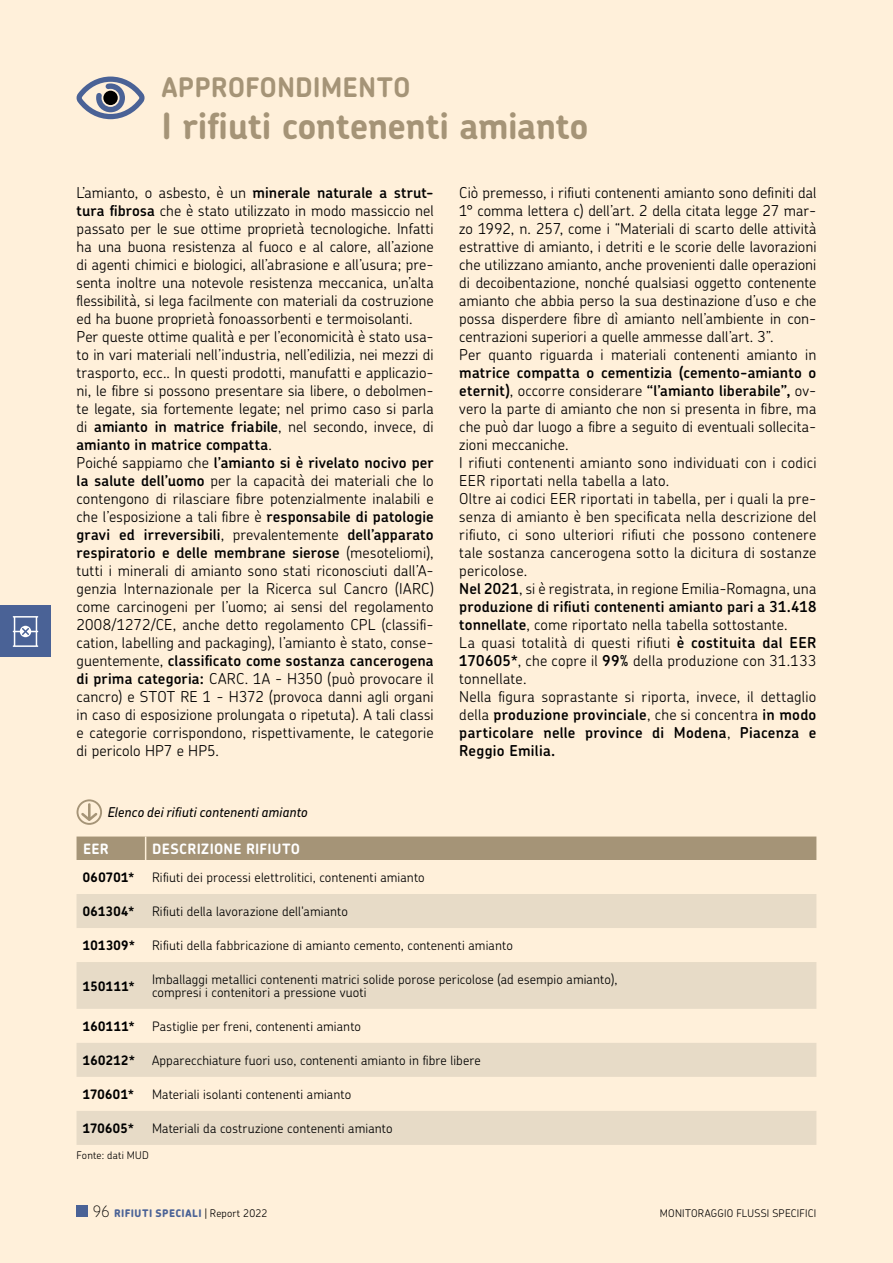
<style>
.page{position:relative;width:893px;height:1263px;background:#fff0da}
.page>*{position:absolute;margin:0;border:0;box-sizing:border-box;transform-origin:0 0}
.t1{font:700 36px "Chevin Pro";letter-spacing:-.01em;color:#a59477}
.t2{font:700 27px "Chevin Pro";letter-spacing:.005em;color:#a59477}
.Testo{font:300 15px/18px "Chevin Pro";letter-spacing:.01em;color:#000;text-align:justify}
.Testo-2{font:600 15px/18px "Chevin Pro";letter-spacing:.02em;color:#000;text-align:justify}
.Tabella{font:700 14.25px "Chevin Pro";letter-spacing:.03em;color:#fff}
.Didascalia{font:italic 500 13.5px "Chevin Pro";letter-spacing:.01em;color:#000}
.Tabella-2{font:300 13.05px "Chevin Pro";letter-spacing:.01em;color:#000}
.Tabella-3{font:700 13.05px "Chevin Pro";letter-spacing:.03em;color:#000}
.Tabella-4{font:300 10.5px "Chevin Pro";letter-spacing:.02em;color:#000}
.t3{font:800 10.5px "Chevin Pro";letter-spacing:.045em;color:#4a6296}
.s1{font-weight:600}
.s2{font-weight:300}
.s3{font-weight:100;font-size:15.75px;color:#000}
.s4{font-weight:300;color:#000}
</style>
<div class="page">
<svg style="left:77px;top:799px;width:25px;height:26px"></svg>
<svg style="left:77px;top:894px;width:739px;height:251px;fill:#e7dbc7"></svg>
<div style="left:77px;top:836px;width:739px;height:24px;background:#a59477"></div>
<svg style="left:76px;top:77px;width:69px;height:42px"></svg>
<div style="left:0;top:606px;width:51px;height:51px;background:#4a6296"></div>
<svg style="left:13px;top:616px;width:25px;height:31px"></svg>
<div style="left:77px;top:1205px;width:11px;height:12px;background:#4a6296"></div>
<h2 class="t2" style="left:162px;top:69px;width:250px">APPROFONDIMENTO</h2>
<h1 class="t1" style="left:162px;top:103px;width:428px">I rifiuti contenenti amianto</h1>
<p class="Testo" style="left:77px;top:183px;width:359px">L’amianto, o asbesto, è un <span class="s1">minerale naturale a strut&shy;tura fibrosa</span> che è stato utilizzato in modo massiccio nel passato per le sue ottime proprietà tecnologiche. Infatti ha una buona resistenza al fuoco e al calore, all’azione di agenti chimici e biologici, all’abrasione e all’usura; pre&shy;senta inoltre una notevole resistenza meccanica, un’alta flessibilità, si lega facilmente con materiali da costruzione ed ha buone proprietà fonoassorbenti e termoisolanti.</p>
<p class="Testo" style="left:77px;top:327px;width:359px">Per queste ottime qualità e per l’economicità è stato usa&shy;to in vari materiali nell’industria, nell’edilizia, nei mezzi di trasporto, ecc.. In questi prodotti, manufatti e applicazio&shy;ni, le fibre si possono presentare sia libere, o debolmen&shy;te legate, sia fortemente legate; nel primo caso si parla di <span class="s1">amianto in matrice friabile</span>, nel secondo, invece, di <span class="s1">amianto in matrice compatta</span>.</p>
<p class="Testo" style="left:77px;top:453px;width:359px">Poiché sappiamo che <span class="s1">l’amianto si è rivelato nocivo per la salute dell’uomo</span> per la capacità dei materiali che lo contengono di rilasciare fibre potenzialmente inalabili e che l’esposizione a tali fibre è <span class="s1">responsabile di patologie gravi ed irreversibili</span>, prevalentemente <span class="s1">dell’apparato respiratorio e delle membrane sierose</span> (mesoteliomi), tutti i minerali di amianto sono stati riconosciuti dall’A&shy;genzia Internazionale per la Ricerca sul Cancro (IARC) come carcinogeni per l’uomo; ai sensi del regolamento 2008/1272/CE, anche detto regolamento CPL (classifi&shy;cation, labelling and packaging), l’amianto è stato, conse&shy;guentemente, <span class="s1">classificato come sostanza cancerogena di prima categoria:</span> CARC. 1A - H350 (può provocare il cancro) e STOT RE 1 - H372 (provoca danni agli organi in caso di esposizione prolungata o ripetuta). A tali classi e categorie corrispondono, rispettivamente, le categorie di pericolo HP7 e HP5.</p>
<p class="Testo" style="left:459px;top:183px;width:359px">Ciò premesso, i rifiuti contenenti amianto sono definiti dal 1° comma lettera c) dell’art. 2 della citata legge 27 mar&shy;zo 1992, n. 257, come i “Materiali di scarto delle attività estrattive di amianto, i detriti e le scorie delle lavorazioni che utilizzano amianto, anche provenienti dalle operazioni di decoibentazione, nonché qualsiasi oggetto contenente amianto che abbia perso la sua destinazione d’uso e che possa disperdere fibre dì amianto nell’ambiente in con&shy;centrazioni superiori a quelle ammesse dall’art. 3”.</p>
<p class="Testo" style="left:459px;top:345px;width:359px">Per quanto riguarda i materiali contenenti amianto in <span class="s1">matrice compatta o cementizia (cemento-amianto o eternit)</span>, occorre considerare <span class="s1">“l’amianto liberabile”,</span> ov&shy;vero la parte di amianto che non si presenta in fibre, ma che può dar luogo a fibre a seguito di eventuali sollecita&shy;zioni meccaniche.</p>
<p class="Testo" style="left:459px;top:453px;width:359px">I rifiuti contenenti amianto sono individuati con i codici<br>EER riportati nella tabella a lato.</p>
<p class="Testo" style="left:459px;top:489px;width:359px">Oltre ai codici EER riportati in tabella, per i quali la pre&shy;senza di amianto è ben specificata nella descrizione del rifiuto, ci sono ulteriori rifiuti che possono contenere tale sostanza cancerogena sotto la dicitura di sostanze pericolose.</p>
<p class="Testo" style="left:459px;top:579px;width:359px"><span class="s1">Nel 2021</span>, si è registrata, in regione Emilia-Romagna, una <span class="s1">produzione di rifiuti contenenti amianto pari a 31.418 tonnellate</span>, come riportato nella tabella sottostante.</p>
<p class="Testo" style="left:459px;top:633px;width:359px">La quasi totalità di questi rifiuti <span class="s1">è costituita dal EER 170605*</span>, che copre il <span class="s1">99%</span> della produzione con 31.133 tonnellate.</p>
<p class="Testo-2" style="left:459px;top:688px;width:359px"><span class="s2">Nella figura soprastante si riporta, invece, il dettaglio della</span> produzione provinciale<span class="s2">, che si concentra</span> in modo particolare nelle province di Modena<span class="s2">,</span> Piacenza e Reggio Emilia.</p>
<p class="Didascalia" style="left:107px;top:803px;width:202px">Elenco dei rifiuti contenenti amianto</p>
<p class="Tabella" style="left:83px;top:839px;width:27px">EER</p>
<p class="Tabella" style="left:152px;top:839px;width:150px">DESCRIZIONE RIFIUTO</p>
<p class="Tabella-3" style="left:83px;top:869px;width:53px">060701*</p>
<p class="Tabella-2" style="left:152px;top:868px;width:274px">Rifiuti dei processi elettrolitici, contenenti amianto</p>
<p class="Tabella-3" style="left:83px;top:903px;width:53px">061304*</p>
<p class="Tabella-2" style="left:152px;top:902px;width:197px">Rifiuti della lavorazione dell'amianto</p>
<p class="Tabella-3" style="left:83px;top:937px;width:54px">101309*</p>
<p class="Tabella-2" style="left:152px;top:936px;width:362px">Rifiuti della fabbricazione di amianto cemento, contenenti amianto</p>
<p class="Tabella-3" style="left:83px;top:977px;width:53px">150111*</p>
<p class="Tabella-2" style="left:152px;top:970px;width:467px">Imballaggi metallici contenenti matrici solide porose pericolose (ad esempio amianto),</p>
<p class="Tabella-2" style="left:152px;top:984px;width:216px">compresi i contenitori a pressione vuoti</p>
<p class="Tabella-3" style="left:83px;top:1018px;width:53px">160111*</p>
<p class="Tabella-2" style="left:152px;top:1017px;width:211px">Pastiglie per freni, contenenti amianto</p>
<p class="Tabella-3" style="left:83px;top:1052px;width:54px">160212*</p>
<p class="Tabella-2" style="left:152px;top:1051px;width:330px">Apparecchiature fuori uso, contenenti amianto in fibre libere</p>
<p class="Tabella-3" style="left:83px;top:1086px;width:53px">170601*</p>
<p class="Tabella-2" style="left:152px;top:1085px;width:201px">Materiali isolanti contenenti amianto</p>
<p class="Tabella-3" style="left:83px;top:1120px;width:53px">170605*</p>
<p class="Tabella-2" style="left:152px;top:1119px;width:242px">Materiali da costruzione contenenti amianto</p>
<p class="Tabella-4" style="left:77px;top:1148px;width:74px">Fonte: dati MUD</p>
<p class="t3" style="left:92px;top:1206px;width:176px"><span class="s3">96</span> RIFIUTI SPECIALI <span class="s4">| Report 2022</span></p>
<p class="Tabella-4" style="left:660px;top:1206px;width:158px">MONITORAGGIO FLUSSI SPECIFICI</p>
</div>
